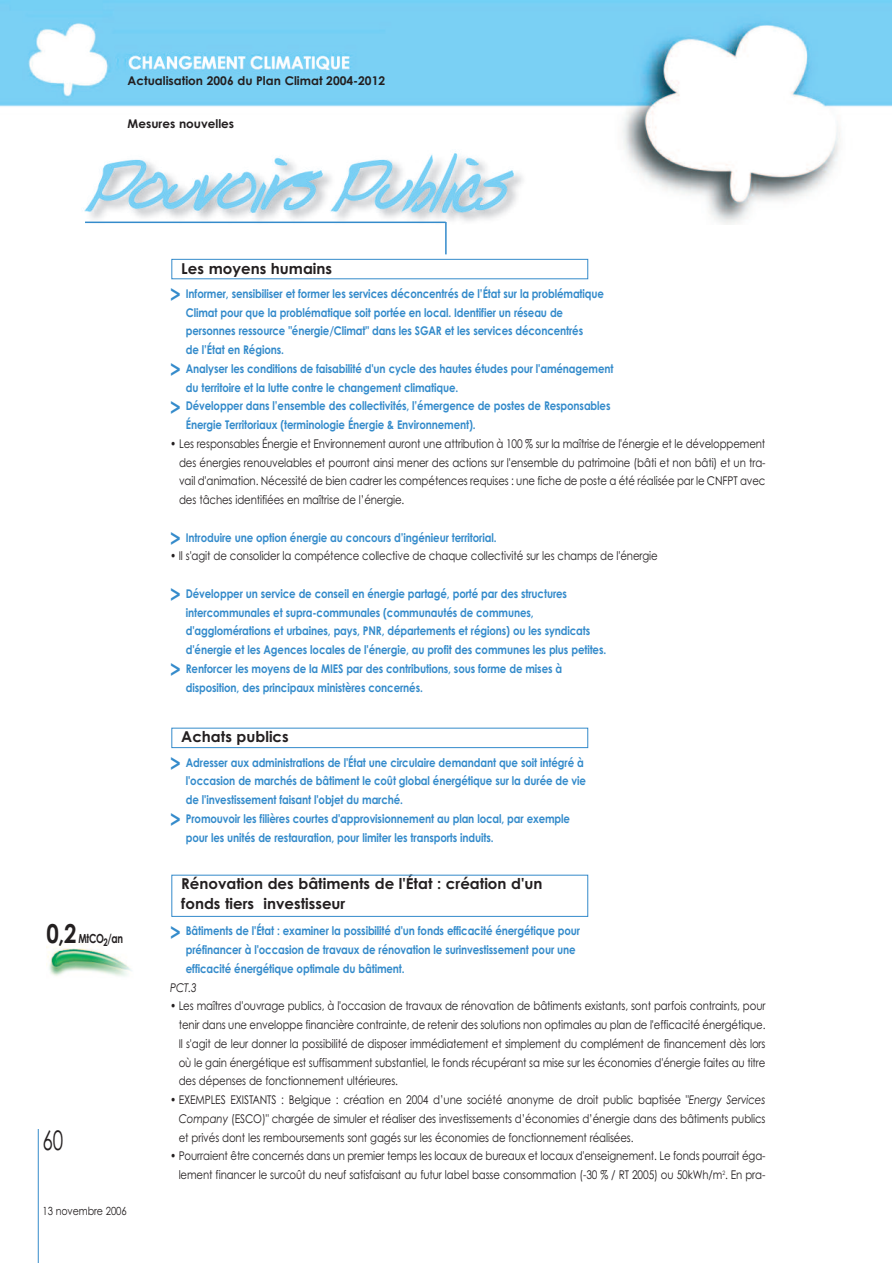
<style>
.page{position:relative;width:893px;height:1263px;background:#fff}
.page>*{position:absolute;margin:0;border:0;box-sizing:border-box;transform-origin:0 0}
.t1{font:27px "Century Gothic";color:#231f20;scale:.7 1}
.t2{font:700 15px/19.5px "Century Gothic";color:#231f20}
.t3{font:700 12.6px "Century Gothic";letter-spacing:-.04em;color:#231f20;scale:.75 1}
.t4{font:700 12px/18.8px "Century Gothic";letter-spacing:-.01em;color:#348bcb;scale:.85 1}
.t5{font:12px/18.8px "Century Gothic";letter-spacing:-.01em;color:#231f20;text-align:justify;scale:.85 1}
.t6{font:700 12px "Century Gothic";color:#231f20}
.t7{font:italic 12px "Century Gothic";color:#231f20;scale:.85 1}
.t8{font:11.25px "Century Gothic";letter-spacing:-.01em;color:#231f20;scale:.85 1}
.s1{font-size:21px}
.s2{font-size:26.1px}
.s3{font-style:italic}
</style>
<div class="page">
<img style="left:0;top:0;width:892px;height:224px">
<div style="left:172px;top:728px;width:416px;height:20px;border:1px solid #348bcb"></div>
<div style="left:172px;top:259px;width:416px;height:20px;border:1px solid #348bcb"></div>
<hr style="left:38px;top:1129px;width:1px;height:134px;background:#348bcb">
<div style="left:77px;top:119px;width:457px;height:119px;background:#fff"></div>
<img style="left:83px;top:151px;width:440px;height:73px">
<hr style="left:85px;top:222px;width:361px;height:1px;background:#348bcb">
<hr style="left:445px;top:222px;width:2px;height:32px;background:#348bcb">
<img style="left:46px;top:943px;width:86px;height:33px">
<p class="t6" style="left:128px;top:74px;width:259px">Actualisation 2006 du Plan Climat 2004-2012</p>
<p class="t6" style="left:128px;top:117px;width:108px">Mesures nouvelles</p>
<p class="t2" style="left:181px;top:259px;width:152px">Les moyens humains</p>
<p class="t4" style="left:170px;top:284px;width:512px"><span class="s1">&gt;</span> Informer, sensibiliser et former les services déconcentrés de l’État sur la problématique</p>
<p class="t4" style="left:186px;top:303px;width:445px">Climat pour que la problématique soit portée en local. Identifier un réseau de</p>
<p class="t4" style="left:186px;top:322px;width:469px">personnes ressource "énergie/Climat" dans les SGAR et les services déconcentrés</p>
<p class="t4" style="left:186px;top:340px;width:117px">de l’État en Régions.</p>
<p class="t4" style="left:170px;top:359px;width:523px"><span class="s1">&gt;</span> Analyser les conditions de faisabilité d'un cycle des hautes études pour l'aménagement</p>
<p class="t4" style="left:186px;top:378px;width:322px">du territoire et la lutte contre le changement climatique.</p>
<p class="t4" style="left:170px;top:397px;width:520px"><span class="s1">&gt;</span> Développer dans l’ensemble des collectivités, l’émergence de postes de Responsables</p>
<p class="t4" style="left:186px;top:415px;width:342px">Énergie Territoriaux (terminologie Énergie &amp; Environnement).</p>
<p class="t5" style="left:179px;top:434px;width:691px;text-indent:-9px">• Les responsables Énergie et Environnement auront une attribution à 100 % sur la maîtrise de l'énergie et le développement des énergies renouvelables et pourront ainsi mener des actions sur l'ensemble du patrimoine (bâti et non bâti) et un tra&shy;vail d'animation. Nécessité de bien cadrer les compétences requises : une fiche de poste a été réalisée par le CNFPT avec des tâches identifiées en maîtrise de l’énergie.</p>
<p class="t4" style="left:170px;top:528px;width:386px"><span class="s1">&gt;</span> Introduire une option énergie au concours d’ingénieur territorial.</p>
<p class="t5" style="left:170px;top:547px;width:575px">• Il s'agit de consolider la compétence collective de chaque collectivité sur les champs de l'énergie</p>
<p class="t4" style="left:170px;top:584px;width:468px"><span class="s1">&gt;</span> Développer un service de conseil en énergie partagé, porté par des structures</p>
<p class="t4" style="left:186px;top:603px;width:411px">intercommunales et supra-communales (communautés de communes,</p>
<p class="t4" style="left:186px;top:622px;width:477px">d'agglomérations et urbaines, pays, PNR, départements et régions) ou les syndicats</p>
<p class="t4" style="left:186px;top:640px;width:496px">d'énergie et les Agences locales de l'énergie, au profit des communes les plus petites.</p>
<p class="t4" style="left:170px;top:659px;width:463px"><span class="s1">&gt;</span> Renforcer les moyens de la MIES par des contributions, sous forme de mises à</p>
<p class="t4" style="left:186px;top:678px;width:280px">disposition, des principaux ministères concernés.</p>
<p class="t2" style="left:181px;top:727px;width:109px">Achats publics</p>
<p class="t4" style="left:170px;top:753px;width:488px"><span class="s1">&gt;</span> Adresser aux administrations de l'État une circulaire demandant que soit intégré à</p>
<p class="t4" style="left:186px;top:772px;width:472px">l'occasion de marchés de bâtiment le coût global énergétique sur la durée de vie</p>
<p class="t4" style="left:186px;top:790px;width:257px">de l'investissement faisant l'objet du marché.</p>
<p class="t4" style="left:170px;top:809px;width:472px"><span class="s1">&gt;</span> Promouvoir les filières courtes d'approvisionnement au plan local, par exemple</p>
<p class="t4" style="left:186px;top:828px;width:364px">pour les unités de restauration, pour limiter les transports induits.</p>
<p class="t3" style="left:46px;top:931px;width:104px"><span class="s2">0,2</span> MtCO<sub>2</sub>/an</p>
<h1 class="t1" style="left:43px;top:1125px;width:31px">60</h1>
<p class="t8" style="left:43px;top:1204px;width:101px">13 novembre 2006</p>
<p class="t2" style="left:181px;top:874px;width:363px">Rénovation des bâtiments de l'État : création d'un fonds tiers investisseur</p>
<p class="t4" style="left:186px;top:922px;width:465px;text-indent:-16px"><span class="s1">&gt;</span> Bâtiments de l'État : examiner la possibilité d'un fonds efficacité énergétique pour préfinancer à l'occasion de travaux de rénovation le surinvestissement pour une efficacité énergétique optimale du bâtiment.</p>
<p class="t7" style="left:170px;top:980px;width:33px">PCT.3</p>
<p class="t5" style="left:179px;top:997px;width:692px;text-indent:-9px">• Les maîtres d'ouvrage publics, à l'occasion de travaux de rénovation de bâtiments existants, sont parfois contraints, pour tenir dans une enveloppe financière contrainte, de retenir des solutions non optimales au plan de l'efficacité énergétique.<br>Il s'agit de leur donner la possibilité de disposer immédiatement et simplement du complément de financement dès lors où le gain énergétique est suffisamment substantiel, le fonds récupérant sa mise sur les économies d'énergie faites au titre des dépenses de fonctionnement ultérieures.</p>
<p class="t5" style="left:179px;top:1090px;width:692px;text-indent:-9px">• EXEMPLES EXISTANTS : Belgique : création en 2004 d’une société anonyme de droit public baptisée "<span class="s3">Energy Services Company</span> (ESCO)" chargée de simuler et réaliser des investissements d’économies d’énergie dans des bâtiments publics et privés dont les remboursements sont gagés sur les économies de fonctionnement réalisées.</p>
<p class="t5" style="left:170px;top:1147px;width:702px;text-align:right">• Pourraient être concernés dans un premier temps les locaux de bureaux et locaux d'enseignement. Le fonds pourrait éga&shy;lement financer le surcoût du neuf satisfaisant au futur label basse consommation (-30 % / RT 2005) ou 50kWh/m<sup>2</sup>. En pra-</p>
</div>
